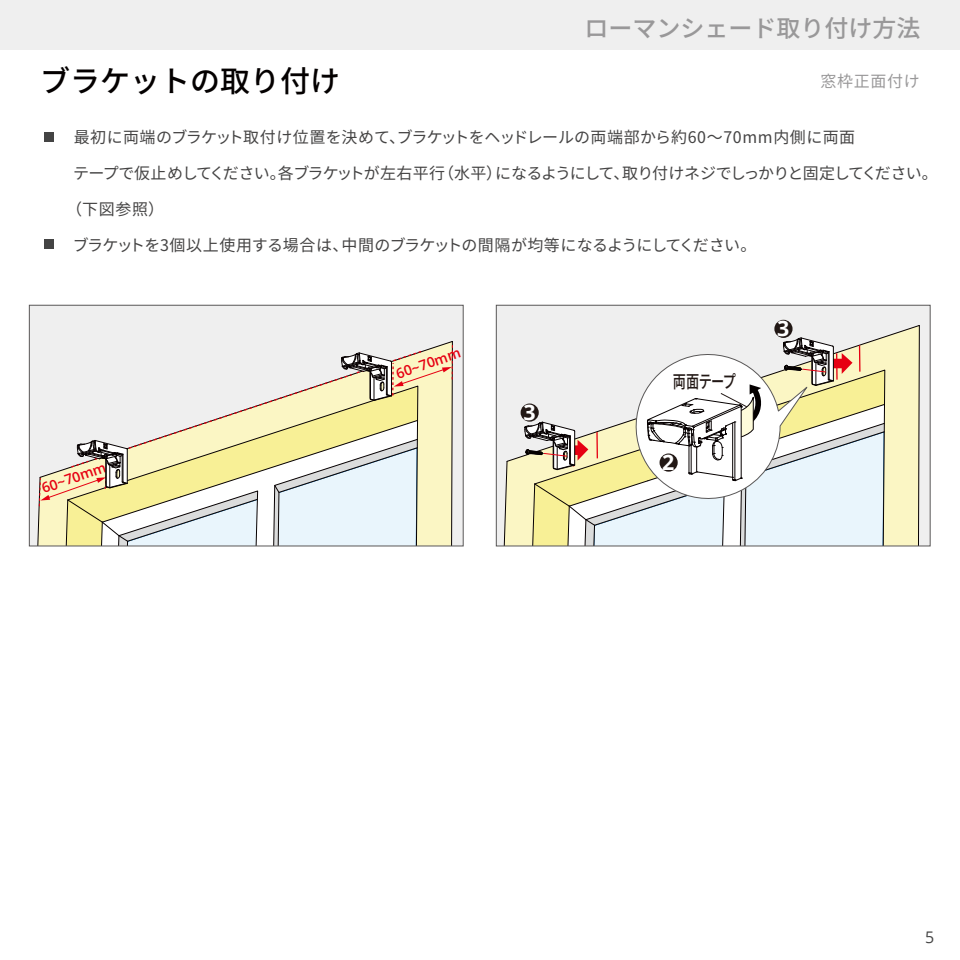
<style>
.page{position:relative;width:960px;height:960px;background:#fff}
.page>*{position:absolute;margin:0;border:0;box-sizing:border-box;transform-origin:0 0}
.t1{font:500 30px "Noto Sans CJ Kjp";color:#040000}
.t2{font:500 24px "Noto Sans CJ Kjp";color:#999899}
.t3{font:700 21.4px "Open Sans";color:#fff}
.t4{font:500 17.8px "Noto Sans CJ Kjp";letter-spacing:-.05em;color:#221815;scale:.74 1}
.t5{font:16px "Noto Sans CJ Kjp";letter-spacing:-.06em;color:#454444}
.t6{font:16px "Noto Sans CJ Kjp";letter-spacing:.015em;color:#454444}
.t7{font:16px "Noto Sans CJ Kjp";letter-spacing:-.025em;color:#454444}
.t8{font:16px "Noto Sans CJ Kjp";letter-spacing:.04em;color:#999899}
.t9{font:16px "Open Sans";color:#444}
.t10{font:600 14.1px "Open Sans";color:#e60012}
</style>
<div class="page">
<div style="left:0;top:0;width:960px;height:50px;background:#efefef"></div>
<div style="left:29px;top:305px;width:434px;height:241px;background:#efefef"></div>
<svg style="left:37px;top:343px;width:416px;height:201px"></svg>
<div style="left:29px;top:305px;width:435px;height:241px;border:1px solid #595757"></div>
<div style="left:496px;top:305px;width:434px;height:241px;background:#efefef"></div>
<svg style="left:507px;top:325px;width:413px;height:219px"></svg>
<svg style="left:503px;top:461px;width:5px;height:83px"></svg>
<div style="left:774px;top:320px;width:19px;height:18px;background:#221815;border-radius:50%"></div>
<div style="left:521px;top:404px;width:18px;height:18px;background:#221815;border-radius:50%"></div>
<svg style="left:524px;top:337px;width:361px;height:207px"></svg>
<div style="left:496px;top:305px;width:435px;height:241px;border:1px solid #595757"></div>
<div style="left:44px;top:132px;width:10px;height:10px;background:#444"></div>
<div style="left:44px;top:239px;width:10px;height:10px;background:#444"></div>
<h2 class="t2" style="left:584px;top:15px;width:337px">ローマンシェード取り付け方法</h2>
<h1 class="t1" style="left:40px;top:64px;width:302px">ブラケットの取り付け</h1>
<p class="t8" style="left:821px;top:72px;width:101px">窓枠正面付け</p>
<p class="t6" style="left:74px;top:128px;width:783px">最初に両端のブラケット取付け位置を決めて、ブラケットをヘッドレールの両端部から約60～70mm内側に両面</p>
<p class="t5" style="left:73px;top:164px;width:866px">テープで仮止めしてください。各ブラケットが左右平行（水平）になるようにして、取り付けネジでしっかりと固定してください。</p>
<p class="t7" style="left:66px;top:200px;width:100px">（下図参照）</p>
<p class="t7" style="left:73px;top:236px;width:685px">ブラケットを3個以上使用する場合は、中間のブラケットの間隔が均等になるようにしてください。</p>
<p class="t10" style="left:39px;top:479px;width:69px;rotate:-19deg">60~70mm</p>
<p class="t10" style="left:393px;top:365px;width:69px;rotate:-19deg">60~70mm</p>
<h3 class="t3" style="left:524px;top:397px;width:14px">3</h3>
<p class="t4" style="left:673px;top:372px;width:87px">両面テープ</p>
<h3 class="t3" style="left:662px;top:447px;width:14px">2</h3>
<h3 class="t3" style="left:777px;top:314px;width:14px">3</h3>
<p class="t9" style="left:925px;top:926px;width:11px">5</p>
</div>
